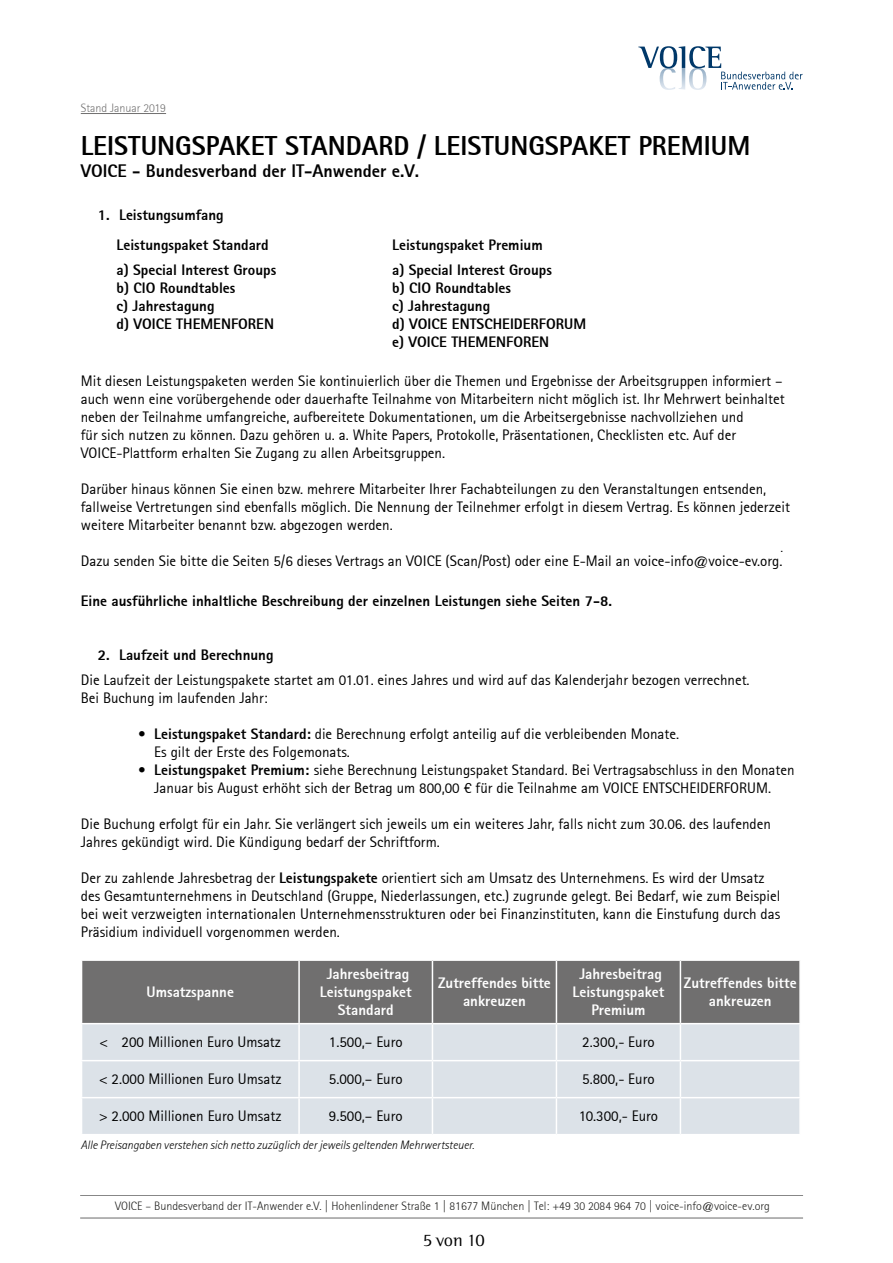
<style>
.page{position:relative;width:893px;height:1263px;background:#fff}
.page>*{position:absolute;margin:0;border:0;box-sizing:border-box;transform-origin:0 0}
.t1{font:800 27px "Rotis Sans Serif";color:#000}
.t2{font:800 18px "Rotis Sans Serif";color:#000}
.t3{font:18px "Rotis Semi Serif Std";color:#000}
.t4{font:15px/18px "Rotis Sans Serif";color:#000}
.t5{font:800 15px/18px "Rotis Sans Serif";color:#000}
.t6{font:800 15px/18px "Rotis Sans Serif";color:#fff;text-align:center}
.t7{font:300 15px "Rotis Sans Serif";color:#000}
.t8{font:300 12px "Rotis Sans Serif";color:#1d1d1b}
.t9{font:italic 300 12px "Rotis Sans Serif";color:#000}
.t10{font:300 12px "Rotis Sans Serif";color:#706f6f}
.s1{font-weight:800}
</style>
<div class="page">
<svg style="left:638px;top:46px;width:165px;height:44px"></svg>
<hr style="left:80px;top:1195px;width:723px;height:1px;background:#000">
<hr style="left:80px;top:1218px;width:723px;height:1px;background:#000">
<hr style="left:81px;top:113px;width:85px;height:1px;background:#706f6f">
<div style="left:82px;top:961px;width:717px;height:62px;background:#706f6f"></div>
<div style="left:82px;top:1024px;width:717px;height:110px;background:#dce2e8"></div>
<hr style="left:298px;top:961px;width:2px;height:62px;background:#fff">
<hr style="left:432px;top:961px;width:1px;height:62px;background:#fff">
<hr style="left:556px;top:961px;width:1px;height:62px;background:#fff">
<hr style="left:680px;top:961px;width:1px;height:62px;background:#fff">
<hr style="left:298px;top:1024px;width:2px;height:36px;background:#fff">
<hr style="left:432px;top:1024px;width:1px;height:36px;background:#fff">
<hr style="left:556px;top:1024px;width:1px;height:36px;background:#fff">
<hr style="left:680px;top:1024px;width:1px;height:36px;background:#fff">
<hr style="left:81px;top:1060px;width:218px;height:1px;background:#fff">
<hr style="left:299px;top:1060px;width:133px;height:1px;background:#fff">
<hr style="left:298px;top:1061px;width:2px;height:36px;background:#fff">
<hr style="left:432px;top:1060px;width:124px;height:1px;background:#fff">
<hr style="left:432px;top:1061px;width:1px;height:36px;background:#fff">
<hr style="left:556px;top:1060px;width:124px;height:1px;background:#fff">
<hr style="left:556px;top:1061px;width:1px;height:36px;background:#fff">
<hr style="left:680px;top:1060px;width:121px;height:1px;background:#fff">
<hr style="left:680px;top:1061px;width:1px;height:36px;background:#fff">
<hr style="left:81px;top:1097px;width:218px;height:1px;background:#fff">
<hr style="left:299px;top:1097px;width:133px;height:1px;background:#fff">
<hr style="left:298px;top:1098px;width:2px;height:36px;background:#fff">
<hr style="left:432px;top:1097px;width:124px;height:1px;background:#fff">
<hr style="left:432px;top:1098px;width:1px;height:36px;background:#fff">
<hr style="left:556px;top:1097px;width:124px;height:1px;background:#fff">
<hr style="left:556px;top:1098px;width:1px;height:36px;background:#fff">
<hr style="left:680px;top:1097px;width:121px;height:1px;background:#fff">
<hr style="left:680px;top:1098px;width:1px;height:36px;background:#fff">
<p class="t10" style="left:81px;top:101px;width:87px">Stand Januar 2019</p>
<h1 class="t1" style="left:81px;top:129px;width:671px">LEISTUNGSPAKET STANDARD / LEISTUNGSPAKET PREMIUM</h1>
<p class="t2" style="left:81px;top:159px;width:340px">VOICE - Bundesverband der IT-Anwender e.V.</p>
<p class="t5" style="left:117px;top:199px;width:154px;line-height:30px;text-indent:-19px">1. Leistungsumfang<br>Leistungspaket Standard</p>
<p class="t5" style="left:392px;top:235px;width:152px">Leistungspaket Premium</p>
<p class="t5" style="left:117px;top:260px;width:161px">a) Special Interest Groups b) CIO Roundtables<br>c) Jahrestagung<br>d) VOICE THEMENFOREN</p>
<p class="t5" style="left:392px;top:260px;width:195px">a) Special Interest Groups<br>b) CIO Roundtables<br>c) Jahrestagung<br>d) VOICE ENTSCHEIDERFORUM e) VOICE THEMENFOREN</p>
<p class="t4" style="left:81px;top:372px;width:705px">Mit diesen Leistungspaketen werden Sie kontinuierlich über die Themen und Ergebnisse der Arbeitsgruppen informiert – auch wenn eine vorübergehende oder dauerhafte Teilnahme von Mitarbeitern nicht möglich ist. Ihr Mehrwert beinhaltet neben der Teilnahme umfangreiche, aufbereitete Dokumentationen, um die Arbeitsergebnisse nachvollziehen und<br>für sich nutzen zu können. Dazu gehören u. a. White Papers, Protokolle, Präsentationen, Checklisten etc. Auf der VOICE-Plattform erhalten Sie Zugang zu allen Arbeitsgruppen.</p>
<p class="t4" style="left:81px;top:480px;width:711px">Darüber hinaus können Sie einen bzw. mehrere Mitarbeiter Ihrer Fachabteilungen zu den Veranstaltungen entsenden, fallweise Vertretungen sind ebenfalls möglich. Die Nennung der Teilnehmer erfolgt in diesem Vertrag. Es können jederzeit weitere Mitarbeiter benannt bzw. abgezogen werden.</p>
<p class="t4" style="left:81px;top:552px;width:703px">Dazu senden Sie bitte die Seiten 5/6 dieses Vertrags an VOICE (Scan/Post) oder eine E-Mail an voice-info@voice-ev.org.</p>
<p class="t5" style="left:81px;top:592px;width:533px">Eine ausführliche inhaltliche Beschreibung der einzelnen Leistungen siehe Seiten 7-8.</p>
<p class="t5" style="left:98px;top:645px;width:177px">2. Laufzeit und Berechnung</p>
<p class="t4" style="left:81px;top:671px;width:670px">Die Laufzeit der Leistungspakete startet am 01.01. eines Jahres und wird auf das Kalenderjahr bezogen verrechnet.<br>Bei Buchung im laufenden Jahr:</p>
<p class="t4" style="left:154px;top:725px;width:526px;text-indent:-16px"><span class="s1">• Leistungspaket Standard:</span> die Berechnung erfolgt anteilig auf die verbleibenden Monate.<br>Es gilt der Erste des Folgemonats.</p>
<p class="t4" style="left:138px;top:761px;width:658px;text-align:center"><span class="s1">• Leistungspaket Premium:</span> siehe Berechnung Leistungspaket Standard. Bei Vertragsabschluss in den Monaten<br>Januar bis August erhöht sich der Betrag um 800,00 € für die Teilnahme am VOICE ENTSCHEIDERFORUM.</p>
<p class="t4" style="left:81px;top:815px;width:692px">Die Buchung erfolgt für ein Jahr. Sie verlängert sich jeweils um ein weiteres Jahr, falls nicht zum 30.06. des laufenden<br>Jahres gekündigt wird. Die Kündigung bedarf der Schriftform.</p>
<p class="t4" style="left:81px;top:869px;width:701px">Der zu zahlende Jahresbetrag der <span class="s1">Leistungspakete</span> orientiert sich am Umsatz des Unternehmens. Es wird der Umsatz des Gesamtunternehmens in Deutschland (Gruppe, Niederlassungen, etc.) zugrunde gelegt. Bei Bedarf, wie zum Beispiel bei weit verzweigten internationalen Unternehmensstrukturen oder bei Finanzinstituten, kann die Einstufung durch das Präsidium individuell vorgenommen werden.</p>
<p class="t7" style="left:780px;top:538px;width:4px">.</p>
<p class="t6" style="left:147px;top:983px;width:89px">Umsatzspanne</p>
<p class="t6" style="left:320px;top:965px;width:93px">Jahresbeitrag<br>Leistungspaket<br>Standard</p>
<p class="t6" style="left:438px;top:974px;width:114px">Zutreffendes bitte ankreuzen</p>
<p class="t6" style="left:572px;top:965px;width:93px">Jahresbeitrag<br>Leistungspaket<br>Premium</p>
<p class="t6" style="left:684px;top:974px;width:114px">Zutreffendes bitte ankreuzen</p>
<p class="t4" style="left:100px;top:1033px;width:183px">&lt; 200 Millionen Euro Umsatz</p>
<p class="t4" style="left:329px;top:1033px;width:75px">1.500,– Euro</p>
<p class="t4" style="left:582px;top:1033px;width:74px">2.300,- Euro</p>
<p class="t4" style="left:99px;top:1070px;width:184px">&lt; 2.000 Millionen Euro Umsatz</p>
<p class="t4" style="left:329px;top:1070px;width:75px">5.000,– Euro</p>
<p class="t4" style="left:582px;top:1070px;width:74px">5.800,- Euro</p>
<p class="t4" style="left:99px;top:1107px;width:184px">&gt; 2.000 Millionen Euro Umsatz</p>
<p class="t4" style="left:329px;top:1107px;width:75px">9.500,– Euro</p>
<p class="t4" style="left:579px;top:1107px;width:81px">10.300,- Euro</p>
<p class="t9" style="left:81px;top:1138px;width:395px">Alle Preisangaben verstehen sich netto zuzüglich der jeweils geltenden Mehrwertsteuer.</p>
<p class="t8" style="left:115px;top:1199px;width:656px">VOICE – Bundesverband der IT-Anwender e.V. | Hohenlindener Straße 1 | 81677 München | Tel: +49 30 2084 964 70 | voice-info@voice-ev.org</p>
<p class="t3" style="left:423px;top:1230px;width:64px">5 von 10</p>
</div>
